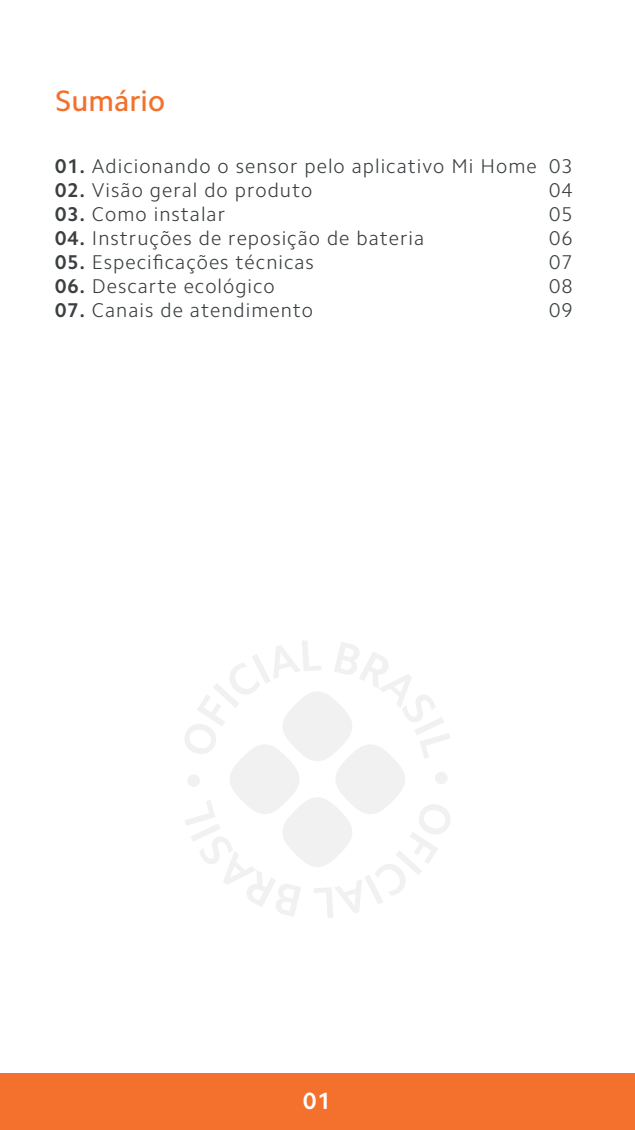
<style>
.page{position:relative;width:635px;height:1130px;background:#fff}
.page>*{position:absolute;margin:0;border:0;box-sizing:border-box;transform-origin:0 0}
.t1{font:500 29.6px "Camphor Pro";color:#f3712c}
.t2{font:700 23.6px "Camphor Pro";color:#fff}
.t3{font:300 20px/24px "Camphor Pro";letter-spacing:.05em;color:#3b3f41;text-align:justify}
.s1{font-weight:700}
</style>
<div class="page">
<div style="left:0;top:1073px;width:635px;height:56px;background:#f3712c"></div>
<svg style="left:185px;top:641px;width:265px;height:277px"></svg>
<h1 class="t1" style="left:55px;top:83px;width:111px">Sumário</h1>
<p class="t3" style="left:55px;top:154px;width:483px"><span class="s1">01.</span> Adicionando o sensor pelo aplicativo Mi Home</p>
<p class="t3" style="left:55px;top:178px;width:259px"><span class="s1">02.</span> Visão geral do produto</p>
<p class="t3" style="left:55px;top:202px;width:171px"><span class="s1">03.</span> Como instalar</p>
<p class="t3" style="left:55px;top:226px;width:370px"><span class="s1">04.</span> Instruções de reposição de bateria</p>
<p class="t3" style="left:55px;top:250px;width:260px"><span class="s1">05.</span> Especificações técnicas</p>
<p class="t3" style="left:55px;top:274px;width:221px"><span class="s1">06.</span> Descarte ecológico</p>
<p class="t3" style="left:55px;top:298px;width:259px"><span class="s1">07.</span> Canais de atendimento</p>
<p class="t3" style="left:549px;top:154px;width:25px">03<br>04<br>05<br>06<br>07<br>08<br>09</p>
<p class="t2" style="left:303px;top:1087px;width:29px">01</p>
</div>
